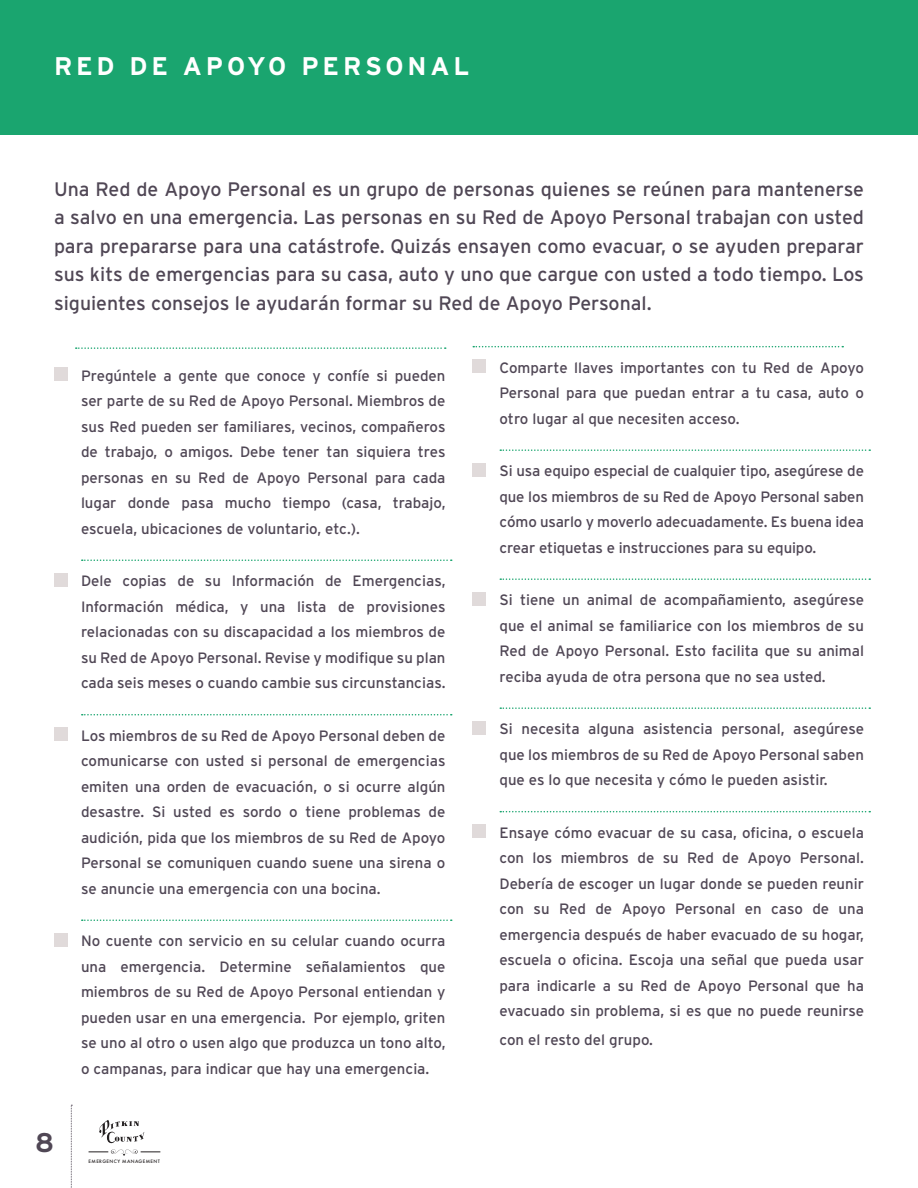
<style>
.page{position:relative;width:918px;height:1188px;background:#fff}
.page>*{position:absolute;margin:0;border:0;box-sizing:border-box;transform-origin:0 0}
.t1{font:700 27px "Interstate";color:#504755}
.t2{font:700 25.5px "Interstate";letter-spacing:.15em;color:#fff}
.t3{font:19.5px/28.5px "Interstate";color:#504755;text-align:justify}
.t4{font:15px/25.5px "Interstate";color:#504755;text-align:justify}
.t5{font:500 4.5px "Futura";letter-spacing:.09em;color:#231f20}
</style>
<div class="page">
<svg style="left:71px;top:1105px;width:1px;height:83px"></svg>
<svg style="left:99px;top:1120px;width:45px;height:23px"></svg>
<svg style="left:89px;top:1149px;width:71px;height:7px"></svg>
<div style="left:0;top:0;width:918px;height:135px;background:#1aa56f"></div>
<svg style="left:76px;top:347px;width:370px;height:2px"></svg>
<div style="left:54px;top:367px;width:14px;height:14px;background:#e0dada"></div>
<svg style="left:82px;top:559px;width:370px;height:2px"></svg>
<div style="left:54px;top:573px;width:14px;height:13px;background:#e0dada"></div>
<svg style="left:82px;top:714px;width:370px;height:1px"></svg>
<div style="left:54px;top:727px;width:14px;height:14px;background:#e0dada"></div>
<svg style="left:82px;top:919px;width:370px;height:2px"></svg>
<div style="left:54px;top:933px;width:14px;height:13px;background:#e0dada"></div>
<svg style="left:473px;top:346px;width:370px;height:1px"></svg>
<div style="left:472px;top:359px;width:14px;height:14px;background:#e0dada"></div>
<svg style="left:500px;top:449px;width:370px;height:2px"></svg>
<div style="left:472px;top:463px;width:14px;height:13px;background:#e0dada"></div>
<svg style="left:500px;top:578px;width:370px;height:2px"></svg>
<div style="left:472px;top:592px;width:14px;height:13px;background:#e0dada"></div>
<svg style="left:500px;top:707px;width:370px;height:2px"></svg>
<div style="left:472px;top:721px;width:14px;height:13px;background:#e0dada"></div>
<svg style="left:500px;top:811px;width:370px;height:1px"></svg>
<div style="left:472px;top:824px;width:14px;height:14px;background:#e0dada"></div>
<hr style="left:917px;top:0;width:1px;height:135px;background:#eb366d">
<h2 class="t2" style="left:54px;top:51px;width:417px">RED DE APOYO PERSONAL</h2>
<p class="t3" style="left:54px;top:175px;width:812px">Una Red de Apoyo Personal es un grupo de personas quienes se reúnen para mantenerse a salvo en una emergencia. Las personas en su Red de Apoyo Personal trabajan con usted para prepararse para una catástrofe. Quizás ensayen como evacuar, o se ayuden preparar sus kits de emergencias para su casa, auto y uno que cargue con usted a todo tiempo. Los siguientes consejos le ayudarán formar su Red de Apoyo Personal.</p>
<h1 class="t1" style="left:35px;top:1127px;width:20px">8</h1>
<p class="t4" style="left:81px;top:363px;width:366px">Pregúntele a gente que conoce y confíe si pueden ser parte de su Red de Apoyo Personal. Miembros de sus Red pueden ser familiares, vecinos, compañeros de trabajo, o amigos. Debe tener tan siquiera tres personas en su Red de Apoyo Personal para cada lugar donde pasa mucho tiempo (casa, trabajo, escuela, ubicaciones de voluntario, etc.).</p>
<p class="t4" style="left:81px;top:568px;width:366px">Dele copias de su Información de Emergencias, Información médica, y una lista de provisiones relacionadas con su discapacidad a los miembros de su Red de Apoyo Personal. Revise y modifique su plan cada seis meses o cuando cambie sus circunstancias.</p>
<p class="t4" style="left:81px;top:723px;width:366px">Los miembros de su Red de Apoyo Personal deben de comunicarse con usted si personal de emergencias emiten una orden de evacuación, o si ocurre algún desastre. Si usted es sordo o tiene problemas de audición, pida que los miembros de su Red de Apoyo Personal se comuniquen cuando suene una sirena o se anuncie una emergencia con una bocina.</p>
<p class="t4" style="left:81px;top:928px;width:366px">No cuente con servicio en su celular cuando ocurra una emergencia. Determine señalamientos que miembros de su Red de Apoyo Personal entiendan y pueden usar en una emergencia. Por ejemplo, griten se uno al otro o usen algo que produzca un tono alto, o campanas, para indicar que hay una emergencia.</p>
<p class="t5" style="left:89px;top:1159px;width:73px">EMERGENCY MANAGEMENT</p>
<p class="t4" style="left:500px;top:355px;width:366px">Comparte llaves importantes con tu Red de Apoyo Personal para que puedan entrar a tu casa, auto o otro lugar al que necesiten acceso.</p>
<p class="t4" style="left:500px;top:458px;width:366px">Si usa equipo especial de cualquier tipo, asegúrese de que los miembros de su Red de Apoyo Personal saben cómo usarlo y moverlo adecuadamente. Es buena idea crear etiquetas e instrucciones para su equipo.</p>
<p class="t4" style="left:500px;top:587px;width:366px">Si tiene un animal de acompañamiento, asegúrese que el animal se familiarice con los miembros de su Red de Apoyo Personal. Esto facilita que su animal reciba ayuda de otra persona que no sea usted.</p>
<p class="t4" style="left:500px;top:716px;width:366px">Si necesita alguna asistencia personal, asegúrese que los miembros de su Red de Apoyo Personal saben que es lo que necesita y cómo le pueden asistir.</p>
<p class="t4" style="left:500px;top:820px;width:366px">Ensaye cómo evacuar de su casa, oficina, o escuela con los miembros de su Red de Apoyo Personal.<br>Debería de escoger un lugar donde se pueden reunir con su Red de Apoyo Personal en caso de una emergencia después de haber evacuado de su hogar, escuela o oficina. Escoja una señal que pueda usar para indicarle a su Red de Apoyo Personal que ha evacuado sin problema, si es que no puede reunirse</p>
<p class="t4" style="left:500px;top:1027px;width:155px">con el resto del grupo.</p>
</div>
